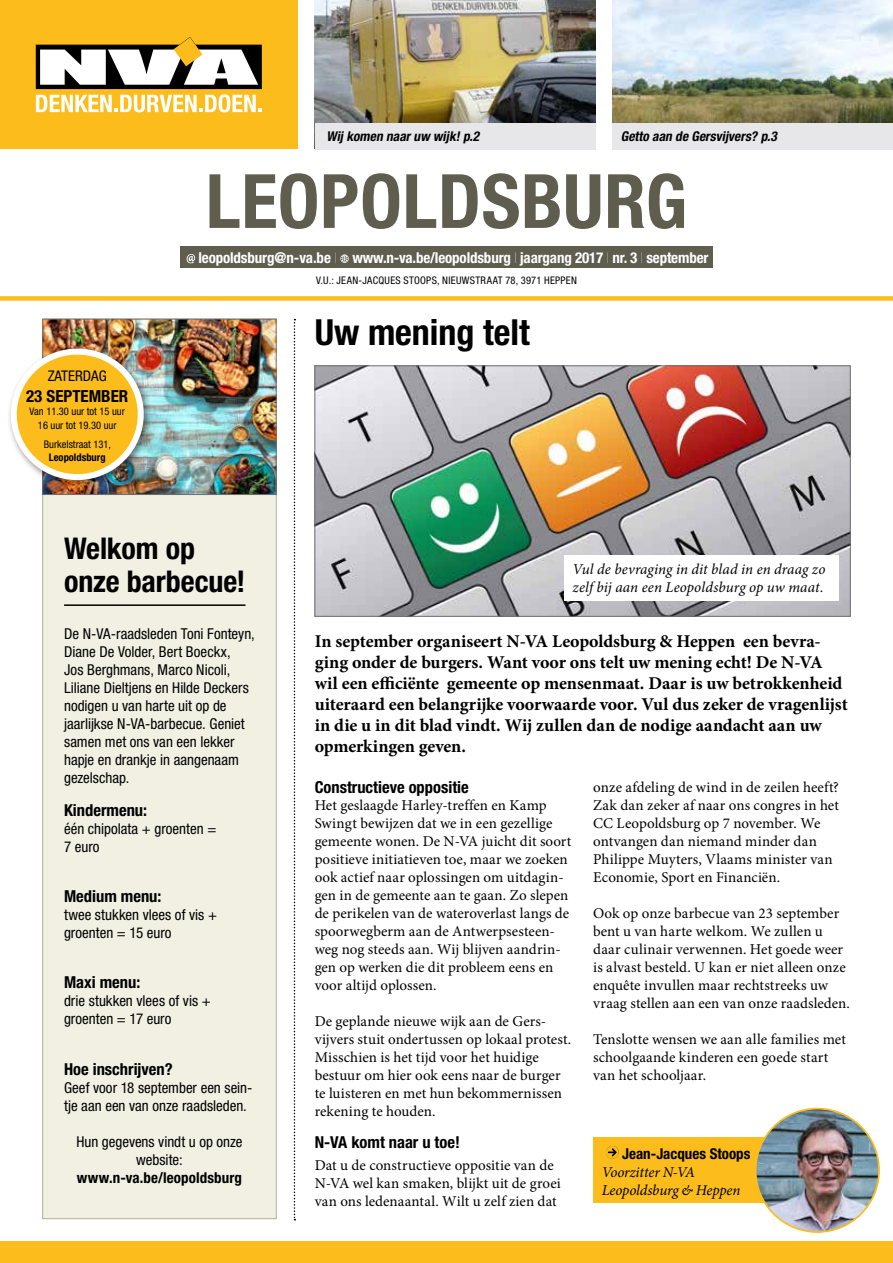
<style>
.page{position:relative;width:893px;height:1263px;background:#fff}
.page>*{position:absolute;margin:0;border:0;box-sizing:border-box;transform-origin:0 0}
.t1{font:700 condensed 75px "Helvetica Neue LT Std";letter-spacing:.01em;color:#5e5d4e}
.t2{font:700 condensed 36px "Helvetica Neue LT Std";color:#000}
.t3{font:700 condensed 30px/33px "Helvetica Neue LT Std";letter-spacing:-.005em;color:#000}
.t4{font:700 18px/21px "Minion Pro";letter-spacing:-.005em;color:#000}
.t5{font:700 condensed 16.65px "Helvetica Neue LT Std";color:#000}
.t6{font:700 condensed 16.5px "Helvetica Neue LT Std";color:#000}
.t7{font:15px/18px "Minion Pro";letter-spacing:.005em;color:#000}
.t8{font:condensed 15px/18px "Helvetica Neue LT Std";color:#000}
.t9{font:italic 15px/18px "Minion Pro";color:#000}
.t10{font:700 condensed 15px "Helvetica Neue LT Std";letter-spacing:-.01em;color:#fff}
.t11{font:700 condensed 15px "Helvetica Neue LT Std";color:#000}
.t12{font:condensed 14.7px "Helvetica Neue LT Std";color:#000}
.t13{font:italic 700 condensed 13.5px "Helvetica Neue LT Std";color:#000}
.t14{font:condensed 10.5px/13.5px "Helvetica Neue LT Std";letter-spacing:.005em;color:#000;text-align:center}
.t15{font:condensed 10.5px "Helvetica Neue LT Std";letter-spacing:.03em;color:#000}
.t16{font:700 condensed 10.5px "Helvetica Neue LT Std";color:#000}
.s1{font-weight:200}
</style>
<div class="page">
<div style="left:0;top:0;width:298px;height:149px;background:#fcbd1c"></div>
<svg style="left:36px;top:37px;width:226px;height:75px"></svg>
<div style="left:0;top:1242px;width:893px;height:21px;background:#fcbd1c"></div>
<div style="left:180px;top:247px;width:533px;height:21px;background:#5e5d4e"></div>
<svg style="left:187px;top:254px;width:8px;height:9px"></svg>
<svg style="left:340px;top:254px;width:9px;height:9px"></svg>
<div style="left:0;top:296px;width:893px;height:5px;background:#fcbd1c"></div>
<svg style="left:294px;top:319px;width:1px;height:901px"></svg>
<div style="left:43px;top:319px;width:233px;height:900px;background:#f2f0e3"></div>
<hr style="left:64px;top:604px;width:181px;height:2px;background:#000">
<img style="left:45px;top:321px;width:229px;height:172px">
<div style="left:43px;top:319px;width:233px;height:176px;border:1px solid #706f6f"></div>
<img style="left:317px;top:368px;width:531px;height:246px">
<div style="left:315px;top:366px;width:535px;height:250px;border:1px solid #706f6f"></div>
<div style="left:6px;top:344px;width:147px;height:145px;background:#000;opacity:.5"></div>
<img style="left:11px;top:348px;width:133px;height:135px">
<div style="left:564px;top:555px;width:274px;height:46px;background:#fff"></div>
<div style="left:593px;top:1137px;width:257px;height:66px;background:#fcbd1c"></div>
<div style="left:606px;top:1146px;width:13px;height:12px;background:#b99f20;border-radius:50%"></div>
<svg style="left:606px;top:1146px;width:12px;height:12px"></svg>
<img style="left:756px;top:1108px;width:123px;height:124px;border-radius:62px">
<img style="left:612px;top:0;width:281px;height:123px">
<img style="left:315px;top:0;width:280px;height:123px">
<div style="left:315px;top:123px;width:280px;height:27px;background:#e7e7e9"></div>
<div style="left:612px;top:123px;width:281px;height:27px;background:#e7e7e9"></div>
<p class="t13" style="left:326px;top:128px;width:157px">Wij komen naaruw wijk!p.2</p>
<p class="t13" style="left:621px;top:128px;width:160px">Getto aan de Gersvijvers? p.3</p>
<h1 class="t1" style="left:206px;top:156px;width:483px">LEOPOLDSBURG</h1>
<p class="t10" style="left:198px;top:248px;width:511px">leopoldsburg@n-va.be <span class="s1">I</span> www.n-va.be/leopoldsburg <span class="s1">I</span> jaargang 2017 <span class="s1">I</span> nr. 3 <span class="s1">I</span> september</p>
<p class="t15" style="left:316px;top:274px;width:262px">V.U.: JEAN-JACQUES STOOPS, NIEUWSTRAAT 78, 3971 HEPPEN</p>
<p class="t12" style="left:48px;top:367px;width:61px">ZATERDAG</p>
<p class="t5" style="left:26px;top:386px;width:104px">23 SEPTEMBER</p>
<p class="t14" style="left:30px;top:405px;width:97px">Van 11.30 uur tot 15 uur<br>16 uur tot 19.30 uur</p>
<p class="t14" style="left:44px;top:437px;width:69px">Burkelstraat 131,</p>
<p class="t16" style="left:49px;top:451px;width:58px">Leopoldsburg</p>
<h3 class="t3" style="left:64px;top:531px;width:183px">Welkom op onze barbecue!</h3>
<p class="t8" style="left:64px;top:625px;width:192px">De N-VA-raadsleden Toni Fonteyn,<br>Diane De Volder, Bert Boeckx,<br>Jos Berghmans, Marco Nicoli,<br>Liliane Dieltjens en Hilde Deckers nodigen u van harte uit op de jaarlijkse N-VA-barbecue. Geniet samen met ons van een lekker hapje en drankje in aangenaam gezelschap.</p>
<p class="t6" style="left:64px;top:800px;width:85px">Kindermenu:</p>
<p class="t8" style="left:64px;top:819px;width:154px">één chipolata + groenten =<br>7 euro</p>
<p class="t6" style="left:64px;top:886px;width:99px">Medium menu:</p>
<p class="t8" style="left:64px;top:905px;width:154px">twee stukken vlees of vis + groenten = 15 euro</p>
<p class="t6" style="left:64px;top:972px;width:78px">Maxi menu:</p>
<p class="t8" style="left:64px;top:992px;width:148px">drie stukken vlees of vis + groenten = 17 euro</p>
<p class="t6" style="left:64px;top:1059px;width:110px">Hoe inschrijven?</p>
<p class="t8" style="left:64px;top:1078px;width:190px">Geef voor 18 september een sein&shy;tje aan een van onze raadsleden.</p>
<p class="t8" style="left:76px;top:1132px;width:168px;text-align:center">Hun gegevens vindt u op onze website:</p>
<p class="t11" style="left:77px;top:1168px;width:167px">www.n-va.be/leopoldsburg</p>
<h2 class="t2" style="left:315px;top:310px;width:217px">Uw mening telt</h2>
<p class="t9" style="left:573px;top:560px;width:254px">Vul de bevraging in dit blad in en draag zo zelf bij aan een Leopoldsburg op uw maat.</p>
<p class="t4" style="left:315px;top:631px;width:535px">In september organiseert N-VA Leopoldsburg &amp; Heppen een bevra&shy;ging onder de burgers. Want voor ons telt uw mening echt! De N-VA wil een efficiënte gemeente op mensenmaat. Daar is uw betrokkenheid uiteraard een belangrijke voorwaarde voor. Vul dus zeker de vragenlijst in die u in dit blad vindt. Wij zullen dan de nodige aandacht aan uw opmerkingen geven.</p>
<p class="t6" style="left:315px;top:777px;width:156px">Constructieve oppositie</p>
<p class="t7" style="left:315px;top:796px;width:258px">Het geslaagde Harley-treffen en Kamp Swingt bewijzen dat we in een gezellige gemeente wonen. De N-VA juicht dit soort positieve initiatieven toe, maar we zoeken ook actief naar oplossingen om uitdagin&shy;gen in de gemeente aan te gaan. Zo slepen de perikelen van de wateroverlast langs de spoorwegberm aan de Antwerpsesteen&shy;weg nog steeds aan. Wij blijven aandrin&shy;gen op werken die dit probleem eens en voor altijd oplossen.</p>
<p class="t7" style="left:315px;top:1012px;width:258px">De geplande nieuwe wijk aan de Gers&shy;vijvers stuit ondertussen op lokaal protest.<br>Misschien is het tijd voor het huidige bestuur om hier ook eens naar de burger te luisteren en met hun bekommernissen rekening te houden.</p>
<p class="t6" style="left:315px;top:1132px;width:147px">N-VA komt naar u toe!</p>
<p class="t7" style="left:315px;top:1156px;width:248px">Dat u de constructieve oppositie van de<br>N-VA wel kan smaken, blijkt uit de groei van ons ledenaantal. Wilt u zelf zien dat</p>
<p class="t7" style="left:593px;top:778px;width:247px">onze afdeling de wind in de zeilen heeft?<br>Zak dan zeker af naar ons congres in het CC Leopoldsburg op 7 november. We ontvangen dan niemand minder dan Philippe Muyters, Vlaams minister van Economie, Sport en Financiën.</p>
<p class="t7" style="left:593px;top:904px;width:258px">Ook op onze barbecue van 23 september bent u van harte welkom. We zullen u daar culinair verwennen. Het goede weer is alvast besteld. U kan er niet alleen onze enquête invullen maar rechtstreeks uw vraag stellen aan een van onze raadsleden.</p>
<p class="t7" style="left:593px;top:1030px;width:254px">Tenslotte wensen we aan alle families met schoolgaande kinderen een goede start van het schooljaar.</p>
<p class="t11" style="left:622px;top:1144px;width:130px">Jean-Jacques Stoops</p>
<p class="t9" style="left:602px;top:1163px;width:140px">Voorzitter N-VA<br>Leopoldsburg &amp; Heppen</p>
</div>
